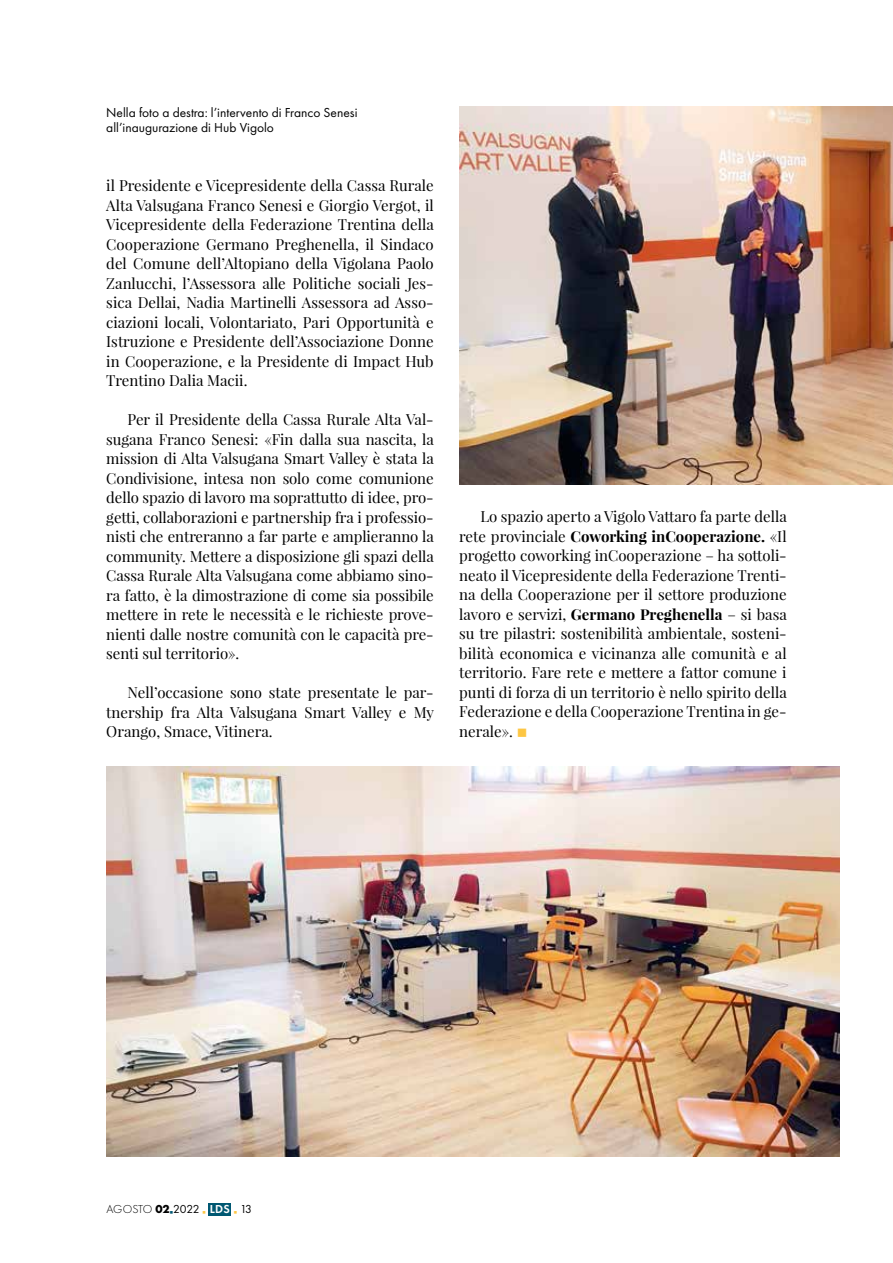
<style>
.page{position:relative;width:893px;height:1263px;background:#fff}
.page>*{position:absolute;margin:0;border:0;box-sizing:border-box;transform-origin:0 0}
.t1{font:15px/19.5px "Playfair Display";color:#000;text-align:justify}
.t2{font:13.5px/15.8px "Futura PT";color:#000}
.t3{font:300 12px "Futura PT";letter-spacing:-.01em;color:#000}
.s1{font-weight:700}
.s2{color:#fdc643}
.s3{color:#005872}
.s4{font-weight:400}
.s5{font-weight:600;color:#fff}
</style>
<div class="page">
<div style="left:209px;top:1203px;width:22px;height:13px;background:#005872"></div>
<img style="left:459px;top:106px;width:434px;height:379px">
<img style="left:106px;top:766px;width:734px;height:391px">
<p class="t2" style="left:106px;top:104px;width:253px">Nella foto a destra: l’intervento di Franco Senesi all’inaugurazione di Hub Vigolo</p>
<p class="t1" style="left:106px;top:176px;width:329px">il Presidente e Vicepresidente della Cassa Rurale Alta Valsugana Franco Senesi e Giorgio Vergot, il Vicepresidente della Federazione Trentina della Cooperazione Germano Preghenella, il Sindaco del Comune dell’Altopiano della Vigolana Paolo Zanlucchi, l’Assessora alle Politiche sociali Jes&shy;sica Dellai, Nadia Martinelli Assessora ad Asso&shy;ciazioni locali, Volontariato, Pari Opportunità e Istruzione e Presidente dell’Associazione Donne in Cooperazione, e la Presidente di Impact Hub Trentino Dalia Macii.</p>
<p class="t1" style="left:106px;top:410px;width:329px;text-indent:21px">Per il Presidente della Cassa Rurale Alta Val&shy;sugana Franco Senesi: «Fin dalla sua nascita, la mission di Alta Valsugana Smart Valley è stata la Condivisione, intesa non solo come comunione dello spazio di lavoro ma soprattutto di idee, pro&shy;getti, collaborazioni e partnership fra i professio&shy;nisti che entreranno a far parte e amplieranno la community. Mettere a disposizione gli spazi della Cassa Rurale Alta Valsugana come abbiamo sino&shy;ra fatto, è la dimostrazione di come sia possibile mettere in rete le necessità e le richieste prove&shy;nienti dalle nostre comunità con le capacità pre&shy;senti sul territorio».</p>
<p class="t1" style="left:106px;top:683px;width:329px;text-indent:21px">Nell’occasione sono state presentate le par&shy;tnership fra Alta Valsugana Smart Valley e My Orango, Smace, Vitinera.</p>
<p class="t1" style="left:459px;top:507px;width:329px;text-indent:21px">Lo spazio aperto a Vigolo Vattaro fa parte della rete provinciale <span class="s1">Coworking inCooperazione.</span> «Il progetto coworking inCooperazione – ha sottoli&shy;neato il Vicepresidente della Federazione Trenti&shy;na della Cooperazione per il settore produzione lavoro e servizi, <span class="s1">Germano Preghenella</span> – si basa su tre pilastri: sostenibilità ambientale, sosteni&shy;bilità economica e vicinanza alle comunità e al territorio. Fare rete e mettere a fattor comune i punti di forza di un territorio è nello spirito della Federazione e della Cooperazione Trentina in ge&shy;nerale». <span class="s2">■</span></p>
<p class="t3" style="left:106px;top:1203px;width:147px">AGOSTO <span class="s1">02</span><span class="s3">■</span><span class="s4">2022</span> <span class="s2">■</span> <span class="s5">LDS</span> <span class="s2">■</span> <span class="s4">13</span></p>
</div>
